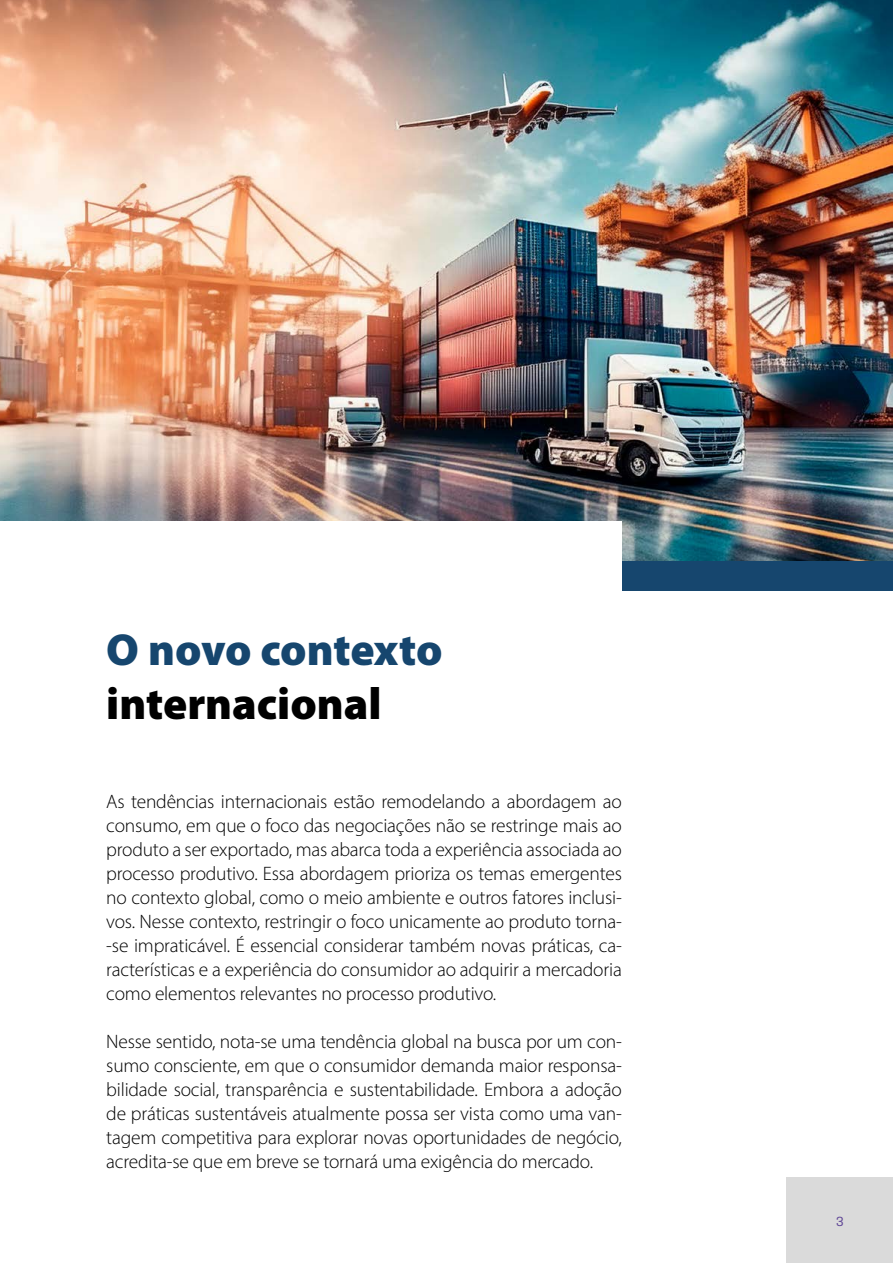
<style>
.page{position:relative;width:893px;height:1263px;background:#fff}
.page>*{position:absolute;margin:0;border:0;box-sizing:border-box;transform-origin:0 0}
.t1{font:900 45px "Myriad Pro";letter-spacing:-.005em;color:#16466e}
.t2{font:900 45px "Myriad Pro";color:#000}
.t3{font:300 19.5px/24px "Myriad Pro";letter-spacing:-.01em;color:#000;text-align:justify}
.t4{font:13.5px "Aglet Sans";color:#604696}
</style>
<div class="page">
<img style="left:0;top:0;width:893px;height:561px">
<div style="left:622px;top:561px;width:271px;height:30px;background:#16466e"></div>
<div style="left:0;top:521px;width:622px;height:70px;background:#fff"></div>
<div style="left:787px;top:1178px;width:106px;height:85px;background:#dadada"></div>
<h1 class="t1" style="left:106px;top:624px;width:338px">O novo contexto</h1>
<h1 class="t2" style="left:106px;top:678px;width:277px">internacional</h1>
<p class="t3" style="left:106px;top:789px;width:517px">As tendências internacionais estão remodelando a abordagem ao consumo, em que o foco das negociações não se restringe mais ao produto a ser exportado, mas abarca toda a experiência associada ao processo produtivo. Essa abordagem prioriza os temas emergentes no contexto global, como o meio ambiente e outros fatores inclusi&shy;vos. Nesse contexto, restringir o foco unicamente ao produto torna--se impraticável. É essencial considerar também novas práticas, ca&shy;racterísticas e a experiência do consumidor ao adquirir a mercadoria como elementos relevantes no processo produtivo.</p>
<p class="t3" style="left:106px;top:1029px;width:517px">Nesse sentido, nota-se uma tendência global na busca por um con&shy;sumo consciente, em que o consumidor demanda maior responsa&shy;bilidade social, transparência e sustentabilidade. Embora a adoção de práticas sustentáveis atualmente possa ser vista como uma van&shy;tagem competitiva para explorar novas oportunidades de negócio, acredita-se que em breve se tornará uma exigência do mercado.</p>
<p class="t4" style="left:836px;top:1213px;width:9px">3</p>
</div>
